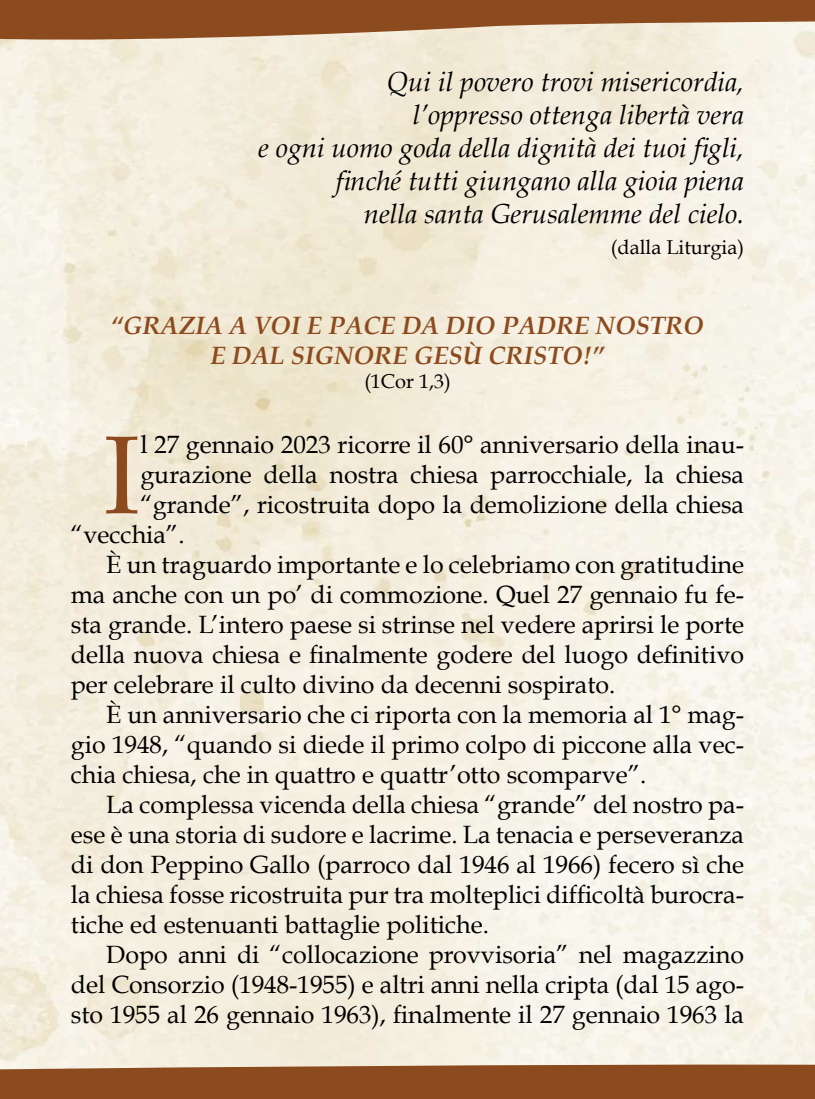
<style>
.page{position:relative;width:815px;height:1099px;background:#fff}
.page>*{position:absolute;margin:0;border:0;box-sizing:border-box;transform-origin:0 0}
.t1{font:111px "Book Antiqua";color:#8c4b1e}
.t2{font:italic 27.5px/33px "Book Antiqua";color:#000;text-align:right}
.t3{font:25px/30px "Book Antiqua";color:#000;text-align:justify}
.t4{font:italic 700 25px/30px "Book Antiqua";color:#8c4b1e;text-align:center}
.t5{font:20px "Book Antiqua";color:#000}
</style>
<div class="page">
<svg style="left:0;top:1049px;width:815px;height:49px;background:#b08563"></svg>
<svg style="left:0;top:0;width:815px;height:45px;background:#ad7e5b"></svg>
<p class="t2" style="left:387px;top:65px;width:359px">Qui il povero trovi misericordia, l’oppresso ottenga libertà vera</p>
<p class="t2" style="left:258px;top:131px;width:487px">e ogni uomo goda della dignità dei tuoi figli,</p>
<p class="t2" style="left:336px;top:164px;width:410px">finché tutti giungano alla gioia piena</p>
<p class="t2" style="left:364px;top:197px;width:382px">nella santa Gerusalemme del cielo.</p>
<p class="t5" style="left:611px;top:235px;width:135px">(dalla Liturgia)</p>
<p class="t4" style="left:111px;top:310px;width:595px">“GRAZIA A VOI E PACE DA DIO PADRE NOSTRO<br>E DAL SIGNORE GESÙ CRISTO!”</p>
<p class="t5" style="left:364px;top:368px;width:88px">(1Cor 1,3)</p>
<p class="t1" style="left:103px;top:406px;width:39px">I</p>
<p class="t3" style="left:140px;top:429px;width:605px">l 27 gennaio 2023 ricorre il 60° anniversario della inau-</p>
<p class="t3" style="left:140px;top:459px;width:605px">gurazione della nostra chiesa parrocchiale, la chiesa</p>
<p class="t3" style="left:140px;top:489px;width:605px">“grande”, ricostruita dopo la demolizione della chiesa</p>
<p class="t3" style="left:71px;top:519px;width:115px">“vecchia”.</p>
<p class="t3" style="left:71px;top:549px;width:675px;text-indent:35px">È un traguardo importante e lo celebriamo con gratitudine ma anche con un po’ di commozione. Quel 27 gennaio fu fe&shy;sta grande. L’intero paese si strinse nel vedere aprirsi le porte della nuova chiesa e finalmente godere del luogo definitivo per celebrare il culto divino da decenni sospirato.</p>
<p class="t3" style="left:71px;top:699px;width:675px;text-indent:35px">È un anniversario che ci riporta con la memoria al 1° mag&shy;gio 1948, “quando si diede il primo colpo di piccone alla vec&shy;chia chiesa, che in quattro e quattr’otto scomparve”.</p>
<p class="t3" style="left:71px;top:789px;width:675px;text-indent:35px">La complessa vicenda della chiesa “grande” del nostro pa&shy;ese è una storia di sudore e lacrime. La tenacia e perseveranza di don Peppino Gallo (parroco dal 1946 al 1966) fecero sì che la chiesa fosse ricostruita pur tra molteplici difficoltà burocra&shy;tiche ed estenuanti battaglie politiche.</p>
<p class="t3" style="left:71px;top:939px;width:675px;text-indent:35px">Dopo anni di “collocazione provvisoria” nel magazzino del Consorzio (1948-1955) e altri anni nella cripta (dal 15 ago&shy;sto 1955 al 26 gennaio 1963), finalmente il 27 gennaio 1963 la</p>
</div>
